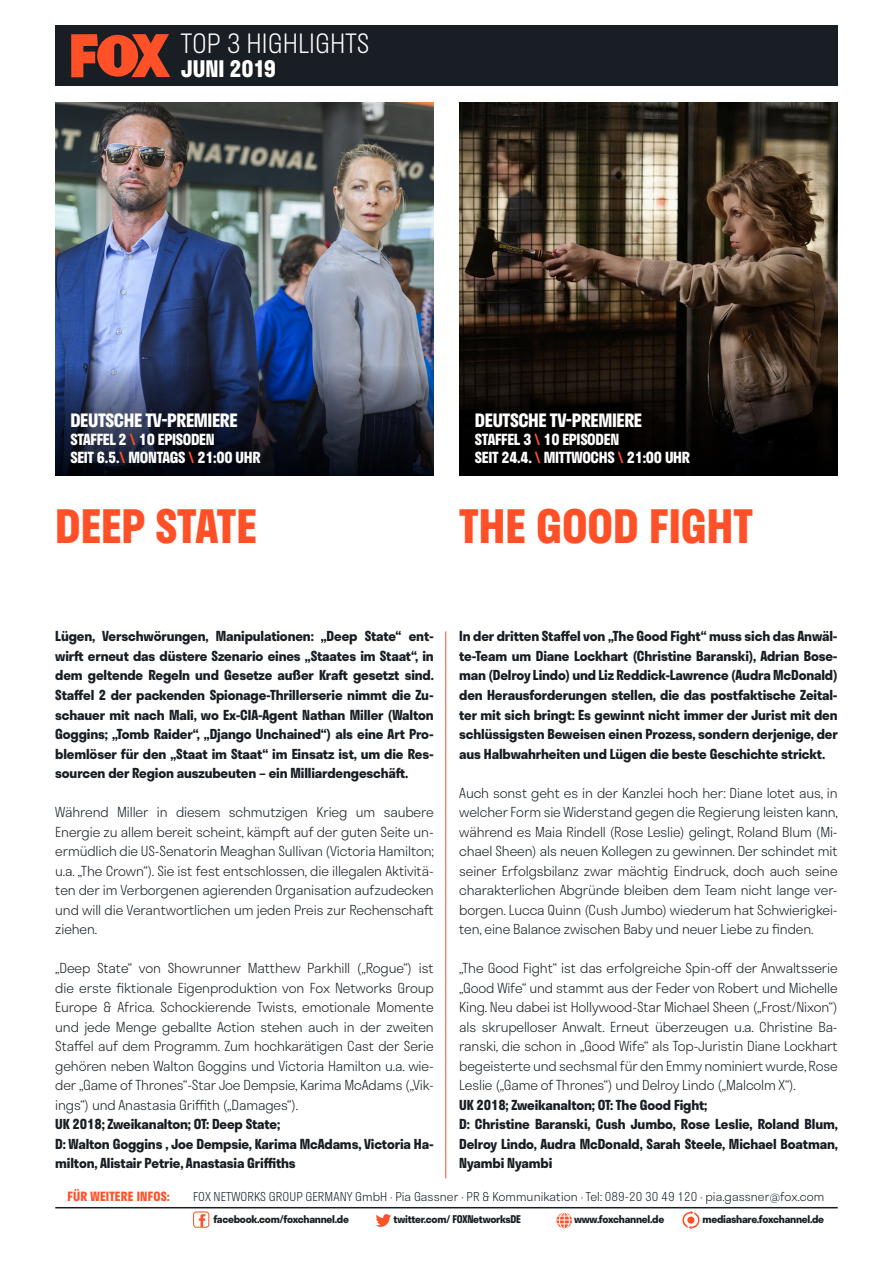
<style>
.page{position:relative;width:893px;height:1263px;background:#fff}
.page>*{position:absolute;margin:0;border:0;box-sizing:border-box;transform-origin:0 0}
.Titel_klein_orange{font:700 45px "Stratos";color:#ff5027}
.Datum{font:300 25.95px "Stratos";color:#fff}
.Datum-2{font:700 22.2px "Stratos";letter-spacing:-.01em;color:#fff}
.Info_Störer{font:700 18px "Stratos";letter-spacing:-.02em;color:#fff}
.Info_Störer-2{font:700 15px "Stratos";letter-spacing:-.02em;color:#fff}
.Einleitung{font:300 13.5px/19.5px "Stratos";letter-spacing:-.01em;color:#191e24;text-align:justify}
.Einleitung-2{font:700 13.5px/19.5px "Stratos";letter-spacing:-.01em;color:#191e24;text-align:justify}
.t1{font:700 12.45px "Stratos";letter-spacing:.015em;color:#ff5027}
.t2{font:300 12px "Stratos";letter-spacing:.005em;color:#191e24}
.t3{font:700 10.5px "Stratos";letter-spacing:-.025em;color:#191e24}
.s1{color:#ff5027}
</style>
<div class="page">
<hr style="left:55px;top:1207px;width:783px;height:1px;background:#191e24">
<div style="left:193px;top:1211px;width:16px;height:17px;border:1px solid #ff5027;border-radius:3px"></div>
<svg style="left:199px;top:1214px;width:6px;height:13px"></svg>
<svg style="left:376px;top:1214px;width:15px;height:13px"></svg>
<svg style="left:682px;top:1211px;width:18px;height:18px"></svg>
<div style="left:687px;top:1216px;width:7px;height:8px;background:#ff5027;border-radius:50%"></div>
<div style="left:555px;top:1212px;width:18px;height:17px;border:1px solid #fff;border-radius:50%"></div>
<svg style="left:556px;top:1212px;width:17px;height:17px"></svg>
<img style="left:55px;top:102px;width:379px;height:262px">
<img style="left:459px;top:102px;width:379px;height:373px">
<hr style="left:445px;top:631px;width:1px;height:547px;background:#ff5027">
<svg style="left:55px;top:364px;width:379px;height:111px;background:#232b42"></svg>
<svg style="left:459px;top:364px;width:378px;height:111px;background:#100c09"></svg>
<div style="left:55px;top:26px;width:783px;height:60px;background:#191e24"></div>
<svg style="left:71px;top:34px;width:99px;height:43px;background:#ba4126"></svg>
<p class="Datum" style="left:181px;top:23px;width:190px">TOP 3 HIGHLIGHTS</p>
<p class="Datum-2" style="left:181px;top:51px;width:97px">JUNI 2019</p>
<p class="Info_Störer" style="left:70px;top:406px;width:169px">DEUTSCHE TV-PREMIERE</p>
<p class="Info_Störer-2" style="left:70px;top:427px;width:146px">STAFFEL 2 <span class="s1">\</span> 10 EPISODEN</p>
<p class="Info_Störer-2" style="left:70px;top:445px;width:192px">SEIT 6.5.<span class="s1">\</span> MONTAGS <span class="s1">\</span> 21:00 UHR</p>
<p class="Info_Störer" style="left:475px;top:406px;width:169px">DEUTSCHE TV-PREMIERE</p>
<p class="Info_Störer-2" style="left:475px;top:427px;width:146px">STAFFEL 3 <span class="s1">\</span> 10 EPISODEN</p>
<p class="Info_Störer-2" style="left:475px;top:445px;width:217px">SEIT 24.4. <span class="s1">\</span> MITTWOCHS <span class="s1">\</span> 21:00 UHR</p>
<p class="Titel_klein_orange" style="left:55px;top:490px;width:203px">DEEP STATE</p>
<p class="Titel_klein_orange" style="left:459px;top:490px;width:295px">THE GOOD FIGHT</p>
<p class="Einleitung-2" style="left:55px;top:626px;width:380px">Lügen, Verschwörungen, Manipulationen: „Deep State“ ent&shy;wirft erneut das düstere Szenario eines „Staates im Staat“, in dem geltende Regeln und Gesetze außer Kraft gesetzt sind.<br>Staffel 2 der packenden Spionage-Thrillerserie nimmt die Zu&shy;schauer mit nach Mali, wo Ex-CIA-Agent Nathan Miller (Walton Goggins; „Tomb Raider“, „Django Unchained“) als eine Art Pro&shy;blemlöser für den „Staat im Staat“ im Einsatz ist, um die Res&shy;sourcen der Region auszubeuten – ein Milliardengeschäft.</p>
<p class="Einleitung" style="left:55px;top:802px;width:380px">Während Miller in diesem schmutzigen Krieg um saubere Energie zu allem bereit scheint, kämpft auf der guten Seite un&shy;ermüdlich die US-Senatorin Meaghan Sullivan (Victoria Hamilton; u.a. „The Crown“). Sie ist fest entschlossen, die illegalen Aktivitä&shy;ten der im Verborgenen agierenden Organisation aufzudecken und will die Verantwortlichen um jeden Preis zur Rechenschaft ziehen.</p>
<p class="Einleitung" style="left:55px;top:958px;width:380px">„Deep State“ von Showrunner Matthew Parkhill („Rogue“) ist die erste fiktionale Eigenproduktion von Fox Networks Group Europe &amp; Africa. Schockierende Twists, emotionale Momente und jede Menge geballte Action stehen auch in der zweiten Staffel auf dem Programm. Zum hochkarätigen Cast der Serie gehören neben Walton Goggins und Victoria Hamilton u.a. wie&shy;der „Game of Thrones“-Star Joe Dempsie, Karima McAdams („Vik&shy;ings“) und Anastasia Griffith („Damages“).</p>
<p class="Einleitung-2" style="left:55px;top:1114px;width:227px">UK 2018; Zweikanalton; OT: Deep State;</p>
<p class="Einleitung-2" style="left:55px;top:1133px;width:380px">D: Walton Goggins , Joe Dempsie, Karima McAdams, Victoria Ha&shy;milton, Alistair Petrie, Anastasia Griffiths</p>
<p class="Einleitung-2" style="left:459px;top:626px;width:380px">In der dritten Staffel von „The Good Fight“ muss sich das Anwäl&shy;te-Team um Diane Lockhart (Christine Baranski), Adrian Bose&shy;man (Delroy Lindo) und Liz Reddick-Lawrence (Audra McDonald) den Herausforderungen stellen, die das postfaktische Zeital&shy;ter mit sich bringt: Es gewinnt nicht immer der Jurist mit den schlüssigsten Beweisen einen Prozess, sondern derjenige, der aus Halbwahrheiten und Lügen die beste Geschichte strickt.</p>
<p class="Einleitung" style="left:459px;top:782px;width:380px">Auch sonst geht es in der Kanzlei hoch her: Diane lotet aus, in welcher Form sie Widerstand gegen die Regierung leisten kann, während es Maia Rindell (Rose Leslie) gelingt, Roland Blum (Mi&shy;chael Sheen) als neuen Kollegen zu gewinnen. Der schindet mit seiner Erfolgsbilanz zwar mächtig Eindruck, doch auch seine charakterlichen Abgründe bleiben dem Team nicht lange ver&shy;borgen. Lucca Quinn (Cush Jumbo) wiederum hat Schwierigkei&shy;ten, eine Balance zwischen Baby und neuer Liebe zu finden.</p>
<p class="Einleitung" style="left:459px;top:958px;width:380px">„The Good Fight“ ist das erfolgreiche Spin-off der Anwaltsserie „Good Wife“ und stammt aus der Feder von Robert und Michelle King. Neu dabei ist Hollywood-Star Michael Sheen („Frost/Nixon“) als skrupelloser Anwalt. Erneut überzeugen u.a. Christine Ba&shy;ranski, die schon in „Good Wife“ als Top-Juristin Diane Lockhart begeisterte und sechsmal für den Emmy nominiert wurde, Rose Leslie („Game of Thrones“) und Delroy Lindo („Malcolm X“).</p>
<p class="Einleitung-2" style="left:459px;top:1094px;width:250px">UK 2018; Zweikanalton; OT: The Good Fight;</p>
<p class="Einleitung-2" style="left:459px;top:1114px;width:380px">D: Christine Baranski, Cush Jumbo, Rose Leslie, Roland Blum, Delroy Lindo, Audra McDonald, Sarah Steele, Michael Boatman, Nyambi Nyambi</p>
<p class="t1" style="left:68px;top:1186px;width:104px">FÜR WEITERE INFOS:</p>
<p class="t2" style="left:193px;top:1186px;width:633px">FOX NETWORKS GROUP GERMANY GmbH · Pia Gassner · PR &amp; Kommunikation · Tel: 089-20 30 49 120 · pia.gassner@fox.com</p>
<p class="t3" style="left:213px;top:1211px;width:137px">facebook.com/foxchannel.de</p>
<p class="t3" style="left:394px;top:1211px;width:129px">twitter.com/ FOXNetworksDE</p>
<p class="t3" style="left:574px;top:1211px;width:92px">www.foxchannel.de</p>
<p class="t3" style="left:702px;top:1211px;width:123px">mediashare.foxchannel.de</p>
</div>
